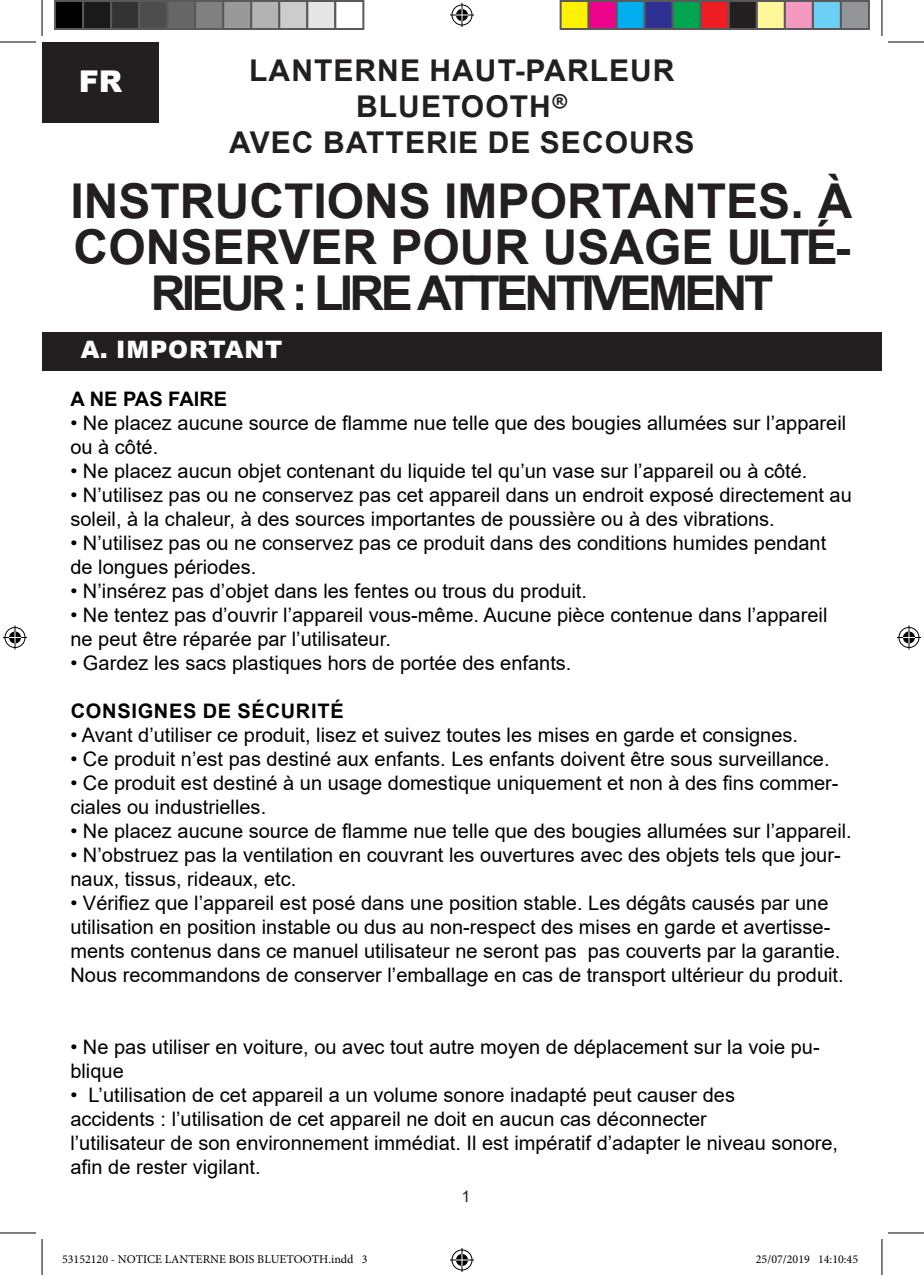
<style>
.page{position:relative;width:924px;height:1275px;background:#fff}
.page>*{position:absolute;margin:0;border:0;box-sizing:border-box;transform-origin:0 0}
.t1{font:700 48px/46px "Arial";color:#231f20;text-align:center}
.t2{font:700 30px/36px "Arial";letter-spacing:.035em;color:#231f20;text-align:center}
.t3{font:900 30px "Arial";color:#fff}
.t4{font:900 24px "Arial";letter-spacing:.035em;color:#fff}
.t5{font:20px/24px "Arial";color:#000}
.t6{font:700 20px "Arial";letter-spacing:.035em;color:#000}
.t7{font:700 20px "Arial";color:#000}
.t8{font:16px "Arial";color:#231f20}
.t9{font:12px "Minion Pro";color:#000}
</style>
<div class="page">
<hr style="left:881px;top:105px;width:1px;height:38px;background:#231f20">
<hr style="left:881px;top:333px;width:1px;height:38px;background:#231f20">
<div style="left:42px;top:332px;width:839px;height:39px;background:#231f20"></div>
<div style="left:42px;top:42px;width:117px;height:80px;background:#231f20"></div>
<hr style="left:0;top:42px;width:36px;height:1px;background:#000">
<hr style="left:887px;top:42px;width:36px;height:1px;background:#000">
<hr style="left:0;top:1232px;width:36px;height:1px;background:#000">
<hr style="left:887px;top:1232px;width:36px;height:1px;background:#000">
<hr style="left:42px;top:0;width:1px;height:36px;background:#000">
<hr style="left:42px;top:1239px;width:1px;height:36px;background:#000">
<hr style="left:881px;top:0;width:1px;height:36px;background:#000">
<hr style="left:881px;top:1239px;width:1px;height:36px;background:#000">
<svg style="left:450px;top:3px;width:24px;height:24px"></svg>
<svg style="left:450px;top:1248px;width:24px;height:24px"></svg>
<svg style="left:3px;top:625px;width:24px;height:24px"></svg>
<svg style="left:897px;top:625px;width:23px;height:24px"></svg>
<div style="left:55px;top:1px;width:28px;height:28px;background:#000"></div>
<div style="left:54px;top:0;width:30px;height:30px;border:2px solid #595959"></div>
<div style="left:83px;top:1px;width:28px;height:28px;background:#1a1a1a"></div>
<div style="left:82px;top:0;width:30px;height:30px;border:2px solid #595959"></div>
<div style="left:111px;top:1px;width:28px;height:28px;background:#333"></div>
<div style="left:110px;top:0;width:30px;height:30px;border:2px solid #595959"></div>
<div style="left:139px;top:1px;width:28px;height:28px;background:#4d4d4d"></div>
<div style="left:138px;top:0;width:30px;height:30px;border:2px solid #595959"></div>
<div style="left:167px;top:1px;width:28px;height:28px;background:#666"></div>
<div style="left:166px;top:0;width:30px;height:30px;border:2px solid #595959"></div>
<div style="left:195px;top:1px;width:28px;height:28px;background:#808080"></div>
<div style="left:194px;top:0;width:30px;height:30px;border:2px solid #595959"></div>
<div style="left:223px;top:1px;width:28px;height:28px;background:#999"></div>
<div style="left:222px;top:0;width:30px;height:30px;border:2px solid #595959"></div>
<div style="left:251px;top:1px;width:28px;height:28px;background:#b3b3b3"></div>
<div style="left:250px;top:0;width:30px;height:30px;border:2px solid #595959"></div>
<div style="left:279px;top:1px;width:28px;height:28px;background:#ccc"></div>
<div style="left:278px;top:0;width:30px;height:30px;border:2px solid #595959"></div>
<div style="left:307px;top:1px;width:28px;height:28px;background:#e6e6e6"></div>
<div style="left:306px;top:0;width:30px;height:30px;border:2px solid #595959"></div>
<div style="left:334px;top:0;width:30px;height:30px;border:2px solid #595959"></div>
<div style="left:560px;top:1px;width:28px;height:28px;background:#fff101"></div>
<div style="left:559px;top:0;width:30px;height:30px;border:2px solid #595959"></div>
<div style="left:588px;top:1px;width:28px;height:28px;background:#ed028c"></div>
<div style="left:587px;top:0;width:30px;height:30px;border:2px solid #595959"></div>
<div style="left:616px;top:1px;width:28px;height:28px;background:#00aeef"></div>
<div style="left:615px;top:0;width:30px;height:30px;border:2px solid #595959"></div>
<div style="left:644px;top:1px;width:28px;height:28px;background:#2e3092"></div>
<div style="left:643px;top:0;width:30px;height:30px;border:2px solid #595959"></div>
<div style="left:672px;top:1px;width:28px;height:28px;background:#00a54f"></div>
<div style="left:671px;top:0;width:30px;height:30px;border:2px solid #595959"></div>
<div style="left:700px;top:1px;width:28px;height:28px;background:#ee1d23"></div>
<div style="left:699px;top:0;width:30px;height:30px;border:2px solid #595959"></div>
<div style="left:728px;top:1px;width:28px;height:28px;background:#231f20"></div>
<div style="left:727px;top:0;width:30px;height:30px;border:2px solid #595959"></div>
<div style="left:756px;top:1px;width:28px;height:28px;background:#fff79a"></div>
<div style="left:755px;top:0;width:30px;height:30px;border:2px solid #595959"></div>
<div style="left:784px;top:1px;width:28px;height:28px;background:#f499c2"></div>
<div style="left:783px;top:0;width:30px;height:30px;border:2px solid #595959"></div>
<div style="left:812px;top:1px;width:28px;height:28px;background:#6bcff6"></div>
<div style="left:811px;top:0;width:30px;height:30px;border:2px solid #595959"></div>
<div style="left:840px;top:1px;width:28px;height:28px;background:#939598"></div>
<div style="left:839px;top:0;width:30px;height:30px;border:2px solid #595959"></div>
<h2 class="t2" style="left:229px;top:53px;width:466px">LANTERNE HAUT-PARLEUR<br>BLUETOOTH<sup>®<br></sup>AVEC BATTERIE DE SECOURS</h2>
<h1 class="t1" style="left:70px;top:179px;width:783px">INSTRUCTIONS IMPORTANTES. À<br>CONSERVER POUR USAGE ULTÉ-<br>RIEUR : LIRE ATTENTIVEMENT</h1>
<h2 class="t3" style="left:79px;top:59px;width:45px">FR</h2>
<p class="t4" style="left:81px;top:331px;width:203px">A. IMPORTANT</p>
<p class="t7" style="left:70px;top:385px;width:158px">A NE PAS FAIRE</p>
<p class="t5" style="left:70px;top:411px;width:777px">• Ne placez aucune source de flamme nue telle que des bougies allumées sur l’appareil ou à côté.</p>
<p class="t5" style="left:70px;top:459px;width:738px">• Ne placez aucun objet contenant du liquide tel qu’un vase sur l’appareil ou à côté.</p>
<p class="t5" style="left:70px;top:483px;width:782px">• N’utilisez pas ou ne conservez pas cet appareil dans un endroit exposé directement au soleil, à la chaleur, à des sources importantes de poussière ou à des vibrations.</p>
<p class="t5" style="left:70px;top:531px;width:757px">• N’utilisez pas ou ne conservez pas ce produit dans des conditions humides pendant de longues périodes.</p>
<p class="t5" style="left:70px;top:579px;width:518px">• N’insérez pas d’objet dans les fentes ou trous du produit.</p>
<p class="t5" style="left:70px;top:603px;width:758px">• Ne tentez pas d’ouvrir l’appareil vous-même. Aucune pièce contenue dans l’appareil ne peut être réparée par l’utilisateur.</p>
<p class="t5" style="left:70px;top:651px;width:502px">• Gardez les sacs plastiques hors de portée des enfants.</p>
<p class="t6" style="left:71px;top:697px;width:274px">CONSIGNES DE SÉCURITÉ</p>
<p class="t5" style="left:70px;top:723px;width:728px">• Avant d’utiliser ce produit, lisez et suivez toutes les mises en garde et consignes.</p>
<p class="t5" style="left:70px;top:747px;width:760px">• Ce produit n’est pas destiné aux enfants. Les enfants doivent être sous surveillance.</p>
<p class="t5" style="left:70px;top:771px;width:769px">• Ce produit est destiné à un usage domestique uniquement et non à des fins commer&shy;ciales ou industrielles.</p>
<p class="t5" style="left:70px;top:819px;width:782px">• Ne placez aucune source de flamme nue telle que des bougies allumées sur l’appareil.</p>
<p class="t5" style="left:70px;top:843px;width:771px">• N’obstruez pas la ventilation en couvrant les ouvertures avec des objets tels que jour&shy;naux, tissus, rideaux, etc.</p>
<p class="t5" style="left:70px;top:891px;width:774px">• Vérifiez que l’appareil est posé dans une position stable. Les dégâts causés par une utilisation en position instable ou dus au non-respect des mises en garde et avertisse&shy;ments contenus dans ce manuel utilisateur ne seront pas pas couverts par la garantie.<br>Nous recommandons de conserver l’emballage en cas de transport ultérieur du produit.</p>
<p class="t5" style="left:70px;top:1035px;width:750px">• Ne pas utiliser en voiture, ou avec tout autre moyen de déplacement sur la voie pu&shy;blique</p>
<p class="t5" style="left:70px;top:1083px;width:768px">• L’utilisation de cet appareil a un volume sonore inadapté peut causer des<br>accidents : l’utilisation de cet appareil ne doit en aucun cas déconnecter<br>l’utilisateur de son environnement immédiat. Il est impératif d’adapter le niveau sonore, afin de rester vigilant.</p>
<p class="t8" style="left:461px;top:1185px;width:10px">1</p>
<p class="t9" style="left:62px;top:1251px;width:307px">53152120 - NOTICE LANTERNE BOIS BLUETOOTH.indd 3</p>
<p class="t9" style="left:755px;top:1251px;width:104px">25/07/2019 14:10:45</p>
</div>
